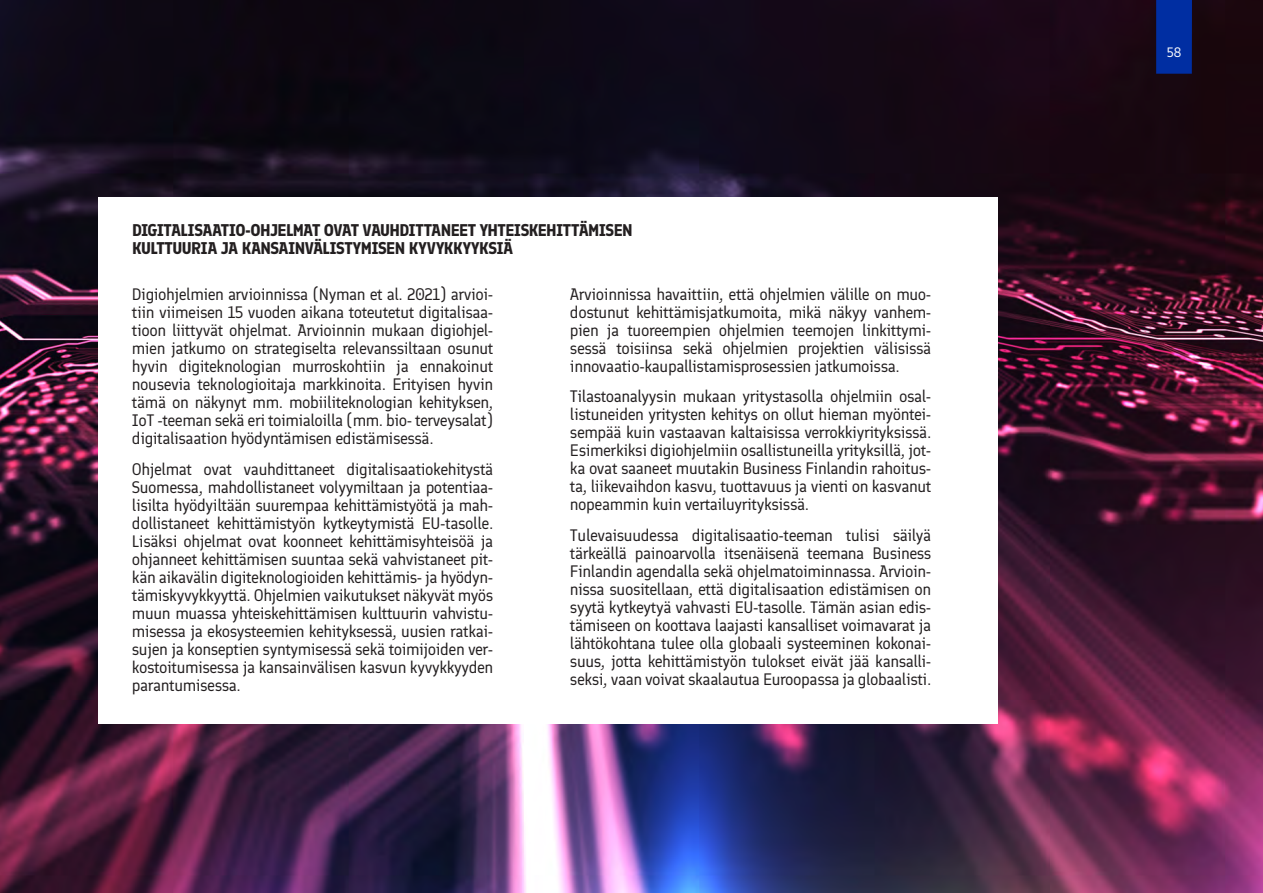
<style>
.page{position:relative;width:1263px;height:893px;background:#fff}
.page>*{position:absolute;margin:0;border:0;box-sizing:border-box;transform-origin:0 0}
.Infobox_body{font:16.5px/18px "Finlandica";letter-spacing:-.025em;color:#231f20;text-align:justify}
.Infobox_header{font:700 16.5px/18px "Finlandica";letter-spacing:-.035em;color:#231f20}
.t1{font:13.5px "Finlandica";color:#fff}
</style>
<div class="page">
<img style="left:0;top:0;width:1263px;height:893px">
<div style="left:98px;top:197px;width:900px;height:527px;background:#fff"></div>
<div style="left:1156px;top:0;width:36px;height:74px;background:#002ea2"></div>
<p class="Infobox_header" style="left:132px;top:221px;width:502px">DIGITALISAATIO-OHJELMAT OVAT VAUHDITTANEET YHTEISKEHITTÄMISEN<br>KULTTUURIA JA KANSAINVÄLISTYMISEN KYVYKKYYKSIÄ</p>
<p class="Infobox_body" style="left:132px;top:285px;width:363px">Digiohjelmien arvioinnissa (Nyman et al. 2021) arvioi&shy;tiin viimeisen 15 vuoden aikana toteutetut digitalisaa&shy;tioon liittyvät ohjelmat. Arvioinnin mukaan digiohjel&shy;mien jatkumo on strategiselta relevanssiltaan osunut hyvin digiteknologian murroskohtiin ja ennakoinut nousevia teknologioitaja markkinoita. Erityisen hyvin tämä on näkynyt mm. mobiiliteknologian kehityksen, IoT -teeman sekä eri toimialoilla (mm. bio- terveysalat) digitalisaation hyödyntämisen edistämisessä.</p>
<p class="Infobox_body" style="left:132px;top:460px;width:363px">Ohjelmat ovat vauhdittaneet digitalisaatiokehitystä Suomessa, mahdollistaneet volyymiltaan ja potentiaa&shy;lisilta hyödyiltään suurempaa kehittämistyötä ja mah&shy;dollistaneet kehittämistyön kytkeytymistä EU-tasolle.<br>Lisäksi ohjelmat ovat koonneet kehittämisyhteisöä ja ohjanneet kehittämisen suuntaa sekä vahvistaneet pit&shy;kän aikavälin digiteknologioiden kehittämis- ja hyödyn&shy;tämiskyvykkyyttä. Ohjelmien vaikutukset näkyvät myös muun muassa yhteiskehittämisen kulttuurin vahvistu&shy;misessa ja ekosysteemien kehityksessä, uusien ratkai&shy;sujen ja konseptien syntymisessä sekä toimijoiden ver&shy;kostoitumisessa ja kansainvälisen kasvun kyvykkyyden parantumisessa.</p>
<p class="Infobox_body" style="left:570px;top:285px;width:363px">Arvioinnissa havaittiin, että ohjelmien välille on muo&shy;dostunut kehittämisjatkumoita, mikä näkyy vanhem&shy;pien ja tuoreempien ohjelmien teemojen linkittymi&shy;sessä toisiinsa sekä ohjelmien projektien välisissä innovaatio-kaupallistamisprosessien jatkumoissa.</p>
<p class="Infobox_body" style="left:570px;top:388px;width:363px">Tilastoanalyysin mukaan yritystasolla ohjelmiin osal&shy;listuneiden yritysten kehitys on ollut hieman myöntei&shy;sempää kuin vastaavan kaltaisissa verrokkiyrityksissä.<br>Esimerkiksi digiohjelmiin osallistuneilla yrityksillä, jot&shy;ka ovat saaneet muutakin Business Finlandin rahoitus&shy;ta, liikevaihdon kasvu, tuottavuus ja vienti on kasvanut nopeammin kuin vertailuyrityksissä.</p>
<p class="Infobox_body" style="left:570px;top:526px;width:363px">Tulevaisuudessa digitalisaatio-teeman tulisi säilyä tärkeällä painoarvolla itsenäisenä teemana Business Finlandin agendalla sekä ohjelmatoiminnassa. Arvioin&shy;nissa suositellaan, että digitalisaation edistämisen on syytä kytkeytyä vahvasti EU-tasolle. Tämän asian edis&shy;tämiseen on koottava laajasti kansalliset voimavarat ja lähtökohtana tulee olla globaali systeeminen kokonai&shy;suus, jotta kehittämistyön tulokset eivät jää kansalli&shy;seksi, vaan voivat skaalautua Euroopassa ja globaalisti.</p>
<p class="t1" style="left:1167px;top:43px;width:16px">58</p>
</div>
